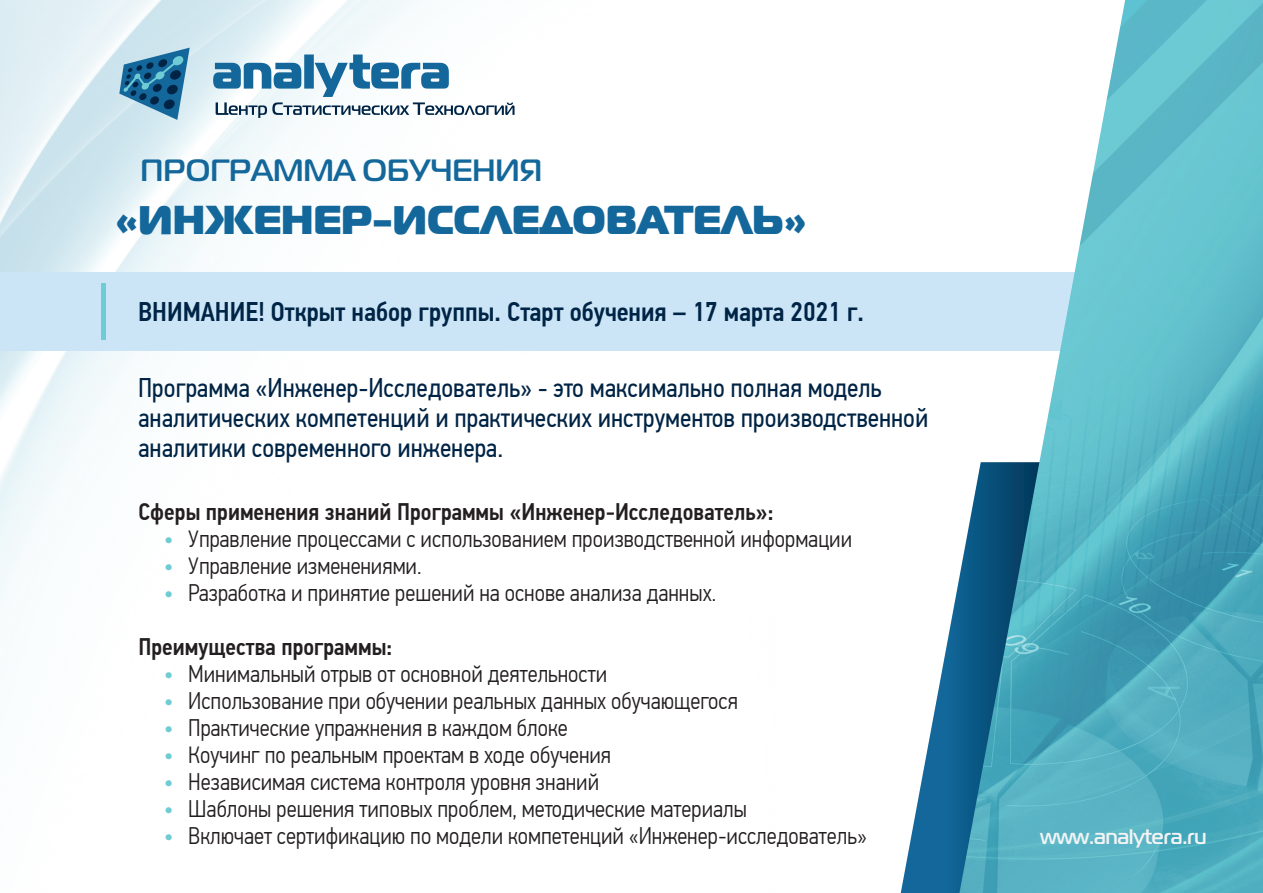
<style>
.page{position:relative;width:1263px;height:893px;background:#fff}
.page>*{position:absolute;margin:0;border:0;box-sizing:border-box;transform-origin:0 0}
.t1{font:40.2px "ft 40";color:#13679a}
.t2{font:700 30.75px "Magistral";color:#13679a}
.t3{font:27px/30px "PF Din Text Cond Pro";color:#002445}
.t4{font:500 27px "PF Din Text Cond Pro";color:#002445}
.t5{font:300 24px "PF Din Text Cond Pro";color:#231f20}
.t6{font:500 24px "PF Din Text Cond Pro";color:#231f20}
.t7{font:700 21px "Magistral";color:#f2f3f4}
.s1{font-size:35.85px}
.s2{font-weight:400;color:#6fccd5}
</style>
<div class="page">
<img style="left:0;top:0;width:901px;height:893px">
<svg style="left:901px;top:579px;width:58px;height:314px"></svg>
<div style="left:0;top:272px;width:1095px;height:79px;background:#cbe5f7"></div>
<img style="left:959px;top:0;width:304px;height:893px">
<svg style="left:119px;top:48px;width:71px;height:72px"></svg>
<svg style="left:213px;top:55px;width:301px;height:63px"></svg>
<hr style="left:101px;top:283px;width:4px;height:56px;background:#6fccd5">
<p class="t2" style="left:141px;top:150px;width:403px">ПРОГРАММА ОБУЧЕНИЯ</p>
<h1 class="t1" style="left:116px;top:194px;width:693px"><span class="s1">«</span>ИНЖЕНЕР-ИССЛЕДОВАТЕЛЬ<span class="s1">»</span></h1>
<p class="t4" style="left:138px;top:295px;width:727px">ВНИМАНИЕ! Открыт набор группы. Старт обучения – 17 марта 2021 г.</p>
<p class="t3" style="left:138px;top:373px;width:792px">Программа «Инженер-Исследователь» - это максимально полная модель аналитических компетенций и практических инструментов производственной аналитики современного инженера.</p>
<p class="t6" style="left:138px;top:497px;width:637px">Сферы применения знаний Программы «Инженер-Исследователь»:</p>
<p class="t5" style="left:164px;top:525px;width:690px"><span class="s2">•</span> Управление процессами с использованием производственной информации</p>
<p class="t5" style="left:164px;top:552px;width:259px"><span class="s2">•</span> Управление изменениями.</p>
<p class="t5" style="left:164px;top:579px;width:554px"><span class="s2">•</span> Разработка и принятие решений на основе анализа данных.</p>
<p class="t6" style="left:138px;top:632px;width:255px">Преимущества программы:</p>
<p class="t5" style="left:164px;top:660px;width:445px"><span class="s2">•</span> Минимальный отрыв от основной деятельности</p>
<p class="t5" style="left:164px;top:687px;width:575px"><span class="s2">•</span> Использование при обучении реальных данных обучающегося</p>
<p class="t5" style="left:164px;top:714px;width:405px"><span class="s2">•</span> Практические упражнения в каждом блоке</p>
<p class="t5" style="left:164px;top:741px;width:449px"><span class="s2">•</span> Коучинг по реальным проектам в ходе обучения</p>
<p class="t5" style="left:164px;top:768px;width:437px"><span class="s2">•</span> Независимая система контроля уровня знаний</p>
<p class="t5" style="left:164px;top:795px;width:585px"><span class="s2">•</span> Шаблоны решения типовых проблем, методические материалы</p>
<p class="t5" style="left:164px;top:822px;width:704px"><span class="s2">•</span> Включает сертификацию по модели компетенций «Инженер-исследователь»</p>
<p class="t7" style="left:1040px;top:823px;width:167px">www.analytera.ru</p>
</div>
